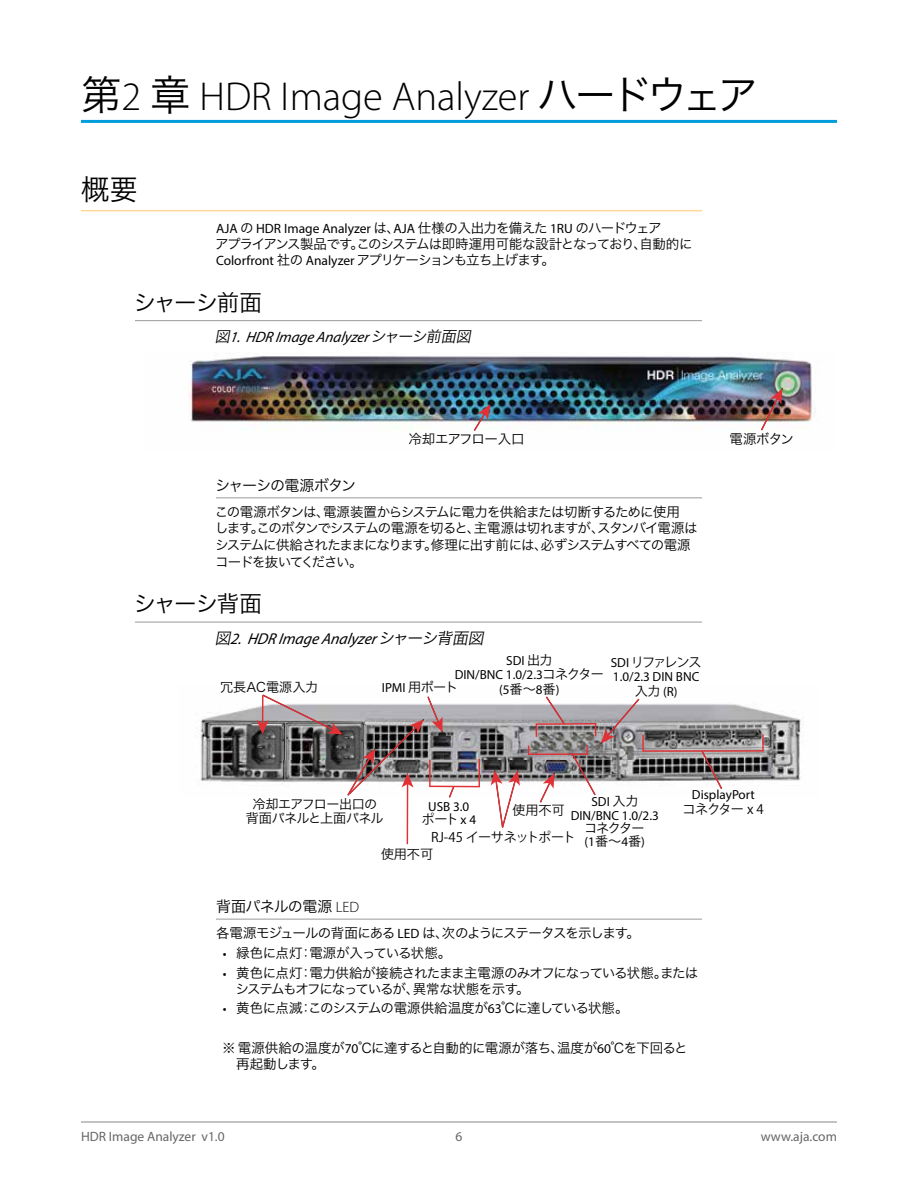
<style>
.page{position:relative;width:918px;height:1188px;background:#fff}
.page>*{position:absolute;margin:0;border:0;box-sizing:border-box;transform-origin:0 0}
.t1{font:300 40.5px "Myriad Pro";color:#000}
.t2{font:28.5px "Hira Kaku Pro W3";color:#000}
.t3{font:22.5px "Hira Kaku Pro W3";letter-spacing:-.06em;color:#000}
.t4{font:italic 15.75px "Myriad Pro";color:#000}
.t5{font:italic 15px "Myriad Pro";color:#000}
.t6{font:15px "Hira Kaku Pro W3";letter-spacing:-.03em;color:#000}
.t7{font:15px "Hira Kaku Pro W3";letter-spacing:-.06em;color:#000}
.t8{font:13.5px/16.5px "Hira Kaku Pro W3";letter-spacing:-.065em;color:#000}
.t9{font:13.5px "Myriad Pro";color:#000}
.t10{font:13.5px/16.2px "Hira Kaku Pro W3";letter-spacing:-.03em;color:#000}
.t11{font:13.5px "Myriad Pro";color:#666}
.t12{font:13.5px "Hira Kaku Pro W3 90 msp RKSJ H";letter-spacing:-.035em;color:#030000}
.t13{font:13.2px/14.5px "Myriad Pro";color:#030000;text-align:center}
.t14{font:13.2px/14.5px "Hira Kaku Pro W3 90 msp RKSJ H";letter-spacing:-.06em;color:#030000;text-align:center}
.t15{font:13.2px "Koz Go Pr 6 N Regular 90 msp RKSJ H";letter-spacing:-.07em;color:#030000}
.t16{font:13.2px "Koz Go Pr 6 N Regular 90 msp RKSJ H";letter-spacing:-.04em;color:#030000}
.t17{font:13.2px "Hira Kaku Pro W3 90 msp RKSJ H";letter-spacing:-.03em;color:#030000}
.t18{font:13.2px "Hira Kaku Pro W3 90 msp RKSJ H";color:#030000}
.s1{font-family:"Hira Kaku Pro W3";font-weight:400}
.s2{font-family:"Hira Kaku Pro W3"}
.s3{font-family:"Hira Kaku Pro W3 90 msp RKSJ H"}
.s4{font-family:"Koz Go Pr 6 N Regular 90 msp RKSJ H"}
.s5{font-family:"Myriad Pro"}
.s6{font-family:"Myriad Pro";font-weight:300}
</style>
<div class="page">
<hr style="left:81px;top:1121px;width:756px;height:2px;background:#999">
<hr style="left:81px;top:120px;width:756px;height:3px;background:#009ddc">
<hr style="left:81px;top:210px;width:621px;height:1px;background:#ffd699">
<hr style="left:135px;top:320px;width:567px;height:1px;background:#999">
<hr style="left:216px;top:498px;width:486px;height:1px;background:#999">
<hr style="left:135px;top:622px;width:567px;height:1px;background:#999">
<hr style="left:216px;top:919px;width:486px;height:1px;background:#999">
<img style="left:189px;top:356px;width:627px;height:74px">
<svg style="left:472px;top:404px;width:19px;height:27px"></svg>
<svg style="left:760px;top:388px;width:22px;height:43px"></svg>
<img style="left:195px;top:696px;width:608px;height:90px">
<svg style="left:491px;top:770px;width:29px;height:57px"></svg>
<svg style="left:528px;top:697px;width:236px;height:106px"></svg>
<svg style="left:257px;top:694px;width:223px;height:150px"></svg>
<h1 class="t1" style="left:81px;top:74px;width:679px"><span class="s1">第</span>2 <span class="s1">章</span> HDR Image Analyzer <span class="s1">ハードウェア</span></h1>
<h2 class="t2" style="left:81px;top:164px;width:58px">概要</h2>
<p class="t9" style="left:216px;top:220px;width:447px">AJA <span class="s2">の</span> HDR Image Analyzer <span class="s2">は、</span>AJA <span class="s2">仕様の入出力を備えた</span> 1RU <span class="s2">のハードウェア</span></p>
<p class="t8" style="left:215px;top:235px;width:479px">アプライアンス製品です。このシステムは即時運用可能な設計となっており、自動的に</p>
<p class="t9" style="left:216px;top:252px;width:340px">Colorfront <span class="s2">社の</span> Analyzer <span class="s2">アプリケーションも立ち上げます。</span></p>
<h3 class="t3" style="left:134px;top:282px;width:130px">シャーシ前面</h3>
<p class="t5" style="left:215px;top:328px;width:262px"><span class="s2">図</span>1. HDR Image Analyzer<span class="s2">シャーシ前面図</span></p>
<p class="t12" style="left:408px;top:427px;width:118px">冷却エアフロー入口</p>
<p class="t12" style="left:730px;top:427px;width:66px">電源ボタン</p>
<p class="t7" style="left:215px;top:472px;width:142px">シャーシの電源ボタン</p>
<p class="t8" style="left:215px;top:503px;width:484px">この電源ボタンは、電源装置からシステムに電力を供給または切断するために使用<br>します。このボタンでシステムの電源を切ると、主電源は切れますが、スタンバイ電源はシステムに供給されたままになります。修理に出す前には、必ずシステムすべての電源コードを抜いてください。</p>
<h3 class="t3" style="left:134px;top:584px;width:130px">シャーシ背面</h3>
<p class="t4" style="left:215px;top:629px;width:275px"><span class="s2">図</span>2. HDR Image Analyzer<span class="s2">シャーシ背面図</span></p>
<p class="t18" style="left:220px;top:675px;width:100px">冗長AC電源入力</p>
<p class="t13" style="left:455px;top:653px;width:151px">SDI <span class="s3">出力<br></span>DIN/BNC 1.0/2.3<span class="s4">コネクター</span>(5<span class="s3">番～</span>8<span class="s3">番</span>)</p>
<p class="t13" style="left:382px;top:680px;width:78px">IPMI <span class="s3">用ポート</span></p>
<p class="t15" style="left:611px;top:654px;width:92px"><span class="s5">SDI</span> リファレンス</p>
<p class="t13" style="left:613px;top:669px;width:88px">1.0/2.3 DIN BNC<span class="s3">入力</span> (R)</p>
<p class="t13" style="left:571px;top:795px;width:90px;line-height:13.2px">SDI <span class="s3">入力<br></span>DIN/BNC 1.0/2.3</p>
<p class="t17" style="left:584px;top:816px;width:62px">コネクター</p>
<p class="t13" style="left:585px;top:834px;width:62px">(1<span class="s3">番～</span>4<span class="s3">番</span>)</p>
<p class="t14" style="left:246px;top:795px;width:140px">冷却エアフロー出口の背面パネルと上面パネル</p>
<p class="t13" style="left:428px;top:799px;width:43px">USB 3.0</p>
<p class="t17" style="left:513px;top:798px;width:54px">使用不可</p>
<p class="t15" style="left:421px;top:812px;width:56px">ポート <span class="s5">x 4</span></p>
<p class="t16" style="left:431px;top:830px;width:146px">RJ-45 イーサネットポート</p>
<p class="t17" style="left:381px;top:843px;width:54px">使用不可</p>
<p class="t13" style="left:692px;top:788px;width:64px">DisplayPort</p>
<p class="t15" style="left:682px;top:802px;width:83px">コネクター x 4</p>
<p class="t6" style="left:216px;top:893px;width:145px">背面パネルの電源 <span class="s6">LED</span></p>
<p class="t8" style="left:216px;top:924px;width:425px">各電源モジュールの背面にある <span class="s5">LED</span> は、次のようにステータスを示します。</p>
<p class="t10" style="left:223px;top:944px;width:230px"><span class="s5">•</span> 緑色に点灯：電源が入っている状態。</p>
<p class="t8" style="left:235px;top:963px;width:465px;text-indent:-13px"><span class="s5">•</span> 黄色に点灯：電力供給が接続されたまま主電源のみオフになっている状態。またはシステムもオフになっているが、異常な状態を示す。</p>
<p class="t8" style="left:223px;top:999px;width:407px"><span class="s5">•</span> 黄色に点滅：このシステムの電源供給温度が<span class="s5">63</span>℃に達している状態。</p>
<p class="t10" style="left:236px;top:1038px;width:453px;text-indent:-14px">※ 電源供給の温度が<span class="s5">70</span>℃に達すると自動的に電源が落ち、温度が<span class="s5">60</span>℃を下回ると再起動します。</p>
<p class="t11" style="left:81px;top:1128px;width:145px">HDR Image Analyzer v1.0</p>
<p class="t11" style="left:456px;top:1128px;width:8px">6</p>
<p class="t11" style="left:761px;top:1128px;width:78px">www.aja.com</p>
</div>
